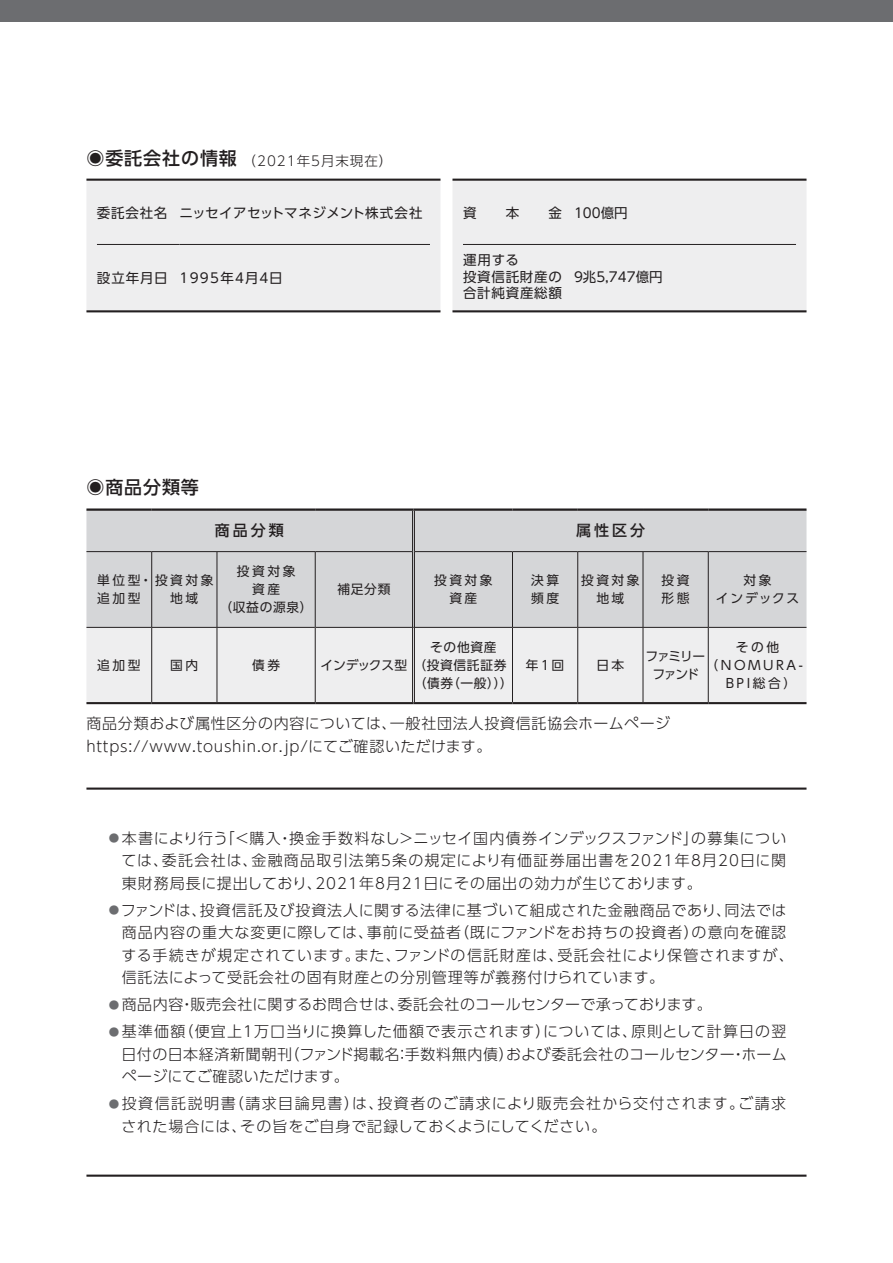
<style>
.page{position:relative;width:893px;height:1263px;background:#fff}
.page>*{position:absolute;margin:0;border:0;box-sizing:border-box;transform-origin:0 0}
.t1{font:500 18px "UD Shin Go Pro";letter-spacing:.05em;color:#231f20}
.t2{font:300 15px/22.5px "UD Shin Go Pro";letter-spacing:.045em;color:#231f20}
.t3{font:300 15px "UD Shin Go Pro";letter-spacing:.02em;color:#231f20}
.t4{font:500 15px "UD Shin Go Pro";letter-spacing:.2em;color:#231f20}
.t5{font:13.5px/16.5px "UD Shin Go Pro";letter-spacing:.045em;color:#231f20}
.t6{font:300 13.5px "UD Shin Go Pro";letter-spacing:.075em;color:#231f20}
.t7{font:13.5px "UD Shin Go Pro";letter-spacing:.065em;color:#231f20}
.t8{font:13.5px "UD Shin Go Pro";color:#231f20}
.t9{font:12.75px/18px "UD Shin Go Pro";letter-spacing:.2em;color:#231f20}
.t10{font:12.75px/18px "UD Shin Go Pro";letter-spacing:.05em;color:#231f20;text-align:center}
.t11{font:12.75px/18px "UD Shin Go Pro";letter-spacing:.125em;color:#231f20;text-align:center}
.t12{font:12.75px/18px "UD Shin Go Pro";letter-spacing:-.095em;color:#231f20;text-align:center}
.t13{font:12.75px/18px "UD Shin Go Pro";letter-spacing:.135em;color:#231f20;text-align:center}
.t14{font:12.75px "UD Shin Go Pro";letter-spacing:-.015em;color:#231f20}
.s1{font-weight:500;font-size:18px}
.s2{font-size:10.5px;color:#6c6d70}
</style>
<div class="page">
<div style="left:0;top:0;width:893px;height:21px;background:#6c6d70"></div>
<div style="left:87px;top:180px;width:719px;height:131px;background:#eeeeef"></div>
<hr style="left:86px;top:179px;width:354px;height:2px;background:#231f20">
<hr style="left:86px;top:310px;width:354px;height:2px;background:#231f20">
<hr style="left:452px;top:179px;width:354px;height:2px;background:#231f20">
<hr style="left:452px;top:310px;width:354px;height:2px;background:#231f20">
<hr style="left:97px;top:244px;width:82px;height:1px;background:#231f20">
<hr style="left:179px;top:244px;width:251px;height:1px;background:#231f20">
<hr style="left:463px;top:244px;width:111px;height:1px;background:#231f20">
<hr style="left:574px;top:244px;width:222px;height:1px;background:#231f20">
<div style="left:86px;top:511px;width:720px;height:116px;background:#d5d6d8"></div>
<div style="left:87px;top:628px;width:719px;height:74px;background:#eeeeef"></div>
<hr style="left:412px;top:628px;width:3px;height:74px;background:#eeeeef">
<hr style="left:412px;top:511px;width:3px;height:41px;background:#d5d6d8">
<hr style="left:412px;top:552px;width:3px;height:75px;background:#d5d6d8">
<hr style="left:86px;top:551px;width:66px;height:1px;background:#231f20">
<hr style="left:152px;top:551px;width:65px;height:1px;background:#231f20">
<hr style="left:151px;top:552px;width:1px;height:75px;background:#231f20">
<hr style="left:217px;top:551px;width:98px;height:1px;background:#231f20">
<hr style="left:217px;top:552px;width:1px;height:75px;background:#231f20">
<hr style="left:315px;top:551px;width:97px;height:1px;background:#231f20">
<hr style="left:415px;top:551px;width:97px;height:1px;background:#231f20">
<hr style="left:512px;top:551px;width:66px;height:1px;background:#231f20">
<hr style="left:512px;top:552px;width:1px;height:75px;background:#231f20">
<hr style="left:578px;top:551px;width:65px;height:1px;background:#231f20">
<hr style="left:577px;top:552px;width:1px;height:75px;background:#231f20">
<hr style="left:643px;top:551px;width:65px;height:1px;background:#231f20">
<hr style="left:643px;top:552px;width:1px;height:75px;background:#231f20">
<hr style="left:708px;top:551px;width:98px;height:1px;background:#231f20">
<hr style="left:86px;top:627px;width:66px;height:1px;background:#231f20">
<hr style="left:152px;top:627px;width:65px;height:1px;background:#231f20">
<hr style="left:151px;top:628px;width:1px;height:74px;background:#231f20">
<hr style="left:217px;top:627px;width:98px;height:1px;background:#231f20">
<hr style="left:217px;top:628px;width:1px;height:74px;background:#231f20">
<hr style="left:316px;top:627px;width:97px;height:1px;background:#231f20">
<hr style="left:413px;top:627px;width:99px;height:1px;background:#231f20">
<hr style="left:512px;top:627px;width:66px;height:1px;background:#231f20">
<hr style="left:512px;top:628px;width:1px;height:74px;background:#231f20">
<hr style="left:578px;top:627px;width:65px;height:1px;background:#231f20">
<hr style="left:577px;top:628px;width:1px;height:74px;background:#231f20">
<hr style="left:643px;top:627px;width:65px;height:1px;background:#231f20">
<hr style="left:643px;top:628px;width:1px;height:74px;background:#231f20">
<hr style="left:708px;top:627px;width:98px;height:1px;background:#231f20">
<hr style="left:86px;top:508px;width:66px;height:3px;background:#231f20">
<hr style="left:152px;top:508px;width:65px;height:3px;background:#231f20">
<hr style="left:217px;top:508px;width:98px;height:3px;background:#231f20">
<hr style="left:315px;top:508px;width:98px;height:3px;background:#231f20">
<hr style="left:413px;top:508px;width:99px;height:3px;background:#231f20">
<hr style="left:512px;top:508px;width:66px;height:3px;background:#231f20">
<hr style="left:578px;top:508px;width:65px;height:3px;background:#231f20">
<hr style="left:643px;top:508px;width:65px;height:3px;background:#231f20">
<hr style="left:708px;top:508px;width:98px;height:3px;background:#231f20">
<hr style="left:86px;top:702px;width:66px;height:2px;background:#231f20">
<hr style="left:152px;top:702px;width:65px;height:2px;background:#231f20">
<hr style="left:217px;top:702px;width:98px;height:2px;background:#231f20">
<hr style="left:315px;top:702px;width:98px;height:2px;background:#231f20">
<hr style="left:413px;top:702px;width:99px;height:2px;background:#231f20">
<hr style="left:512px;top:702px;width:66px;height:2px;background:#231f20">
<hr style="left:578px;top:702px;width:65px;height:2px;background:#231f20">
<hr style="left:643px;top:702px;width:65px;height:2px;background:#231f20">
<hr style="left:708px;top:702px;width:98px;height:2px;background:#231f20">
<hr style="left:708px;top:552px;width:1px;height:75px;background:#231f20">
<hr style="left:708px;top:628px;width:1px;height:74px;background:#231f20">
<hr style="left:412px;top:628px;width:1px;height:74px;background:#231f20">
<hr style="left:414px;top:628px;width:1px;height:74px;background:#231f20">
<hr style="left:412px;top:511px;width:1px;height:41px;background:#231f20">
<hr style="left:414px;top:511px;width:1px;height:41px;background:#231f20">
<hr style="left:412px;top:552px;width:1px;height:75px;background:#231f20">
<hr style="left:414px;top:552px;width:1px;height:75px;background:#231f20">
<hr style="left:315px;top:552px;width:1px;height:75px;background:#231f20">
<hr style="left:315px;top:627px;width:1px;height:75px;background:#231f20">
<hr style="left:86px;top:787px;width:720px;height:3px;background:#231f20">
<hr style="left:86px;top:1174px;width:720px;height:3px;background:#231f20">
<p class="t6" style="left:86px;top:150px;width:307px"><span class="s1">◉委託会社の情報</span>（2021年5月末現在）</p>
<p class="t5" style="left:97px;top:204px;width:327px">委託会社名 ニッセイアセットマネジメント株式会社</p>
<p class="t7" style="left:97px;top:267px;width:187px">設立年月日 1995年４月４日</p>
<p class="t5" style="left:463px;top:204px;width:15px">資</p>
<p class="t5" style="left:506px;top:204px;width:15px">本</p>
<p class="t5" style="left:548px;top:204px;width:81px">金 100億円</p>
<p class="t5" style="left:463px;top:251px;width:101px">運用する<br>投資信託財産の合計純資産総額</p>
<p class="t8" style="left:574px;top:266px;width:90px">9兆5,747億円</p>
<p class="t1" style="left:86px;top:472px;width:114px">◉商品分類等</p>
<p class="t4" style="left:215px;top:518px;width:70px">商品分類</p>
<p class="t4" style="left:576px;top:518px;width:70px">属性区分</p>
<p class="t9" style="left:97px;top:571px;width:118px">単位型・投資対象追加型</p>
<p class="t9" style="left:170px;top:589px;width:30px">地域</p>
<p class="t11" style="left:220px;top:562px;width:95px">投資対象<br>資産<br>（収益の源泉）</p>
<p class="t9" style="left:337px;top:580px;width:54px">補足分類</p>
<p class="t9" style="left:434px;top:571px;width:60px;text-align:center">投資対象資産</p>
<p class="t9" style="left:531px;top:571px;width:30px">決算頻度</p>
<p class="t9" style="left:581px;top:571px;width:60px;text-align:center">投資対象地域</p>
<p class="t9" style="left:662px;top:571px;width:30px">投資形態</p>
<p class="t13" style="left:716px;top:571px;width:85px">対象<br>インデックス</p>
<p class="t9" style="left:97px;top:656px;width:45px">追加型</p>
<p class="t9" style="left:170px;top:656px;width:30px">国内</p>
<p class="t9" style="left:252px;top:656px;width:30px">債券</p>
<p class="t14" style="left:320px;top:655px;width:88px">インデックス型</p>
<p class="t10" style="left:413px;top:638px;width:101px">その他資産<br>（投資信託証券（債券（一般）））</p>
<p class="t9" style="left:526px;top:656px;width:40px">年１回</p>
<p class="t9" style="left:596px;top:656px;width:29px">日本</p>
<p class="t12" style="left:646px;top:647px;width:61px">ファミリーファンド</p>
<p class="t2" style="left:86px;top:712px;width:585px">商品分類および属性区分の内容については、一般社団法人投資信託協会ホームページhttps://www.toushin.or.jp/にてご確認いただけます。</p>
<p class="t9" style="left:736px;top:638px;width:45px">その他</p>
<p class="t9" style="left:706px;top:656px;width:99px">（NOMURA-</p>
<p class="t9" style="left:726px;top:674px;width:72px">BPI総合）</p>
<p class="t2" style="left:121px;top:826px;width:666px;text-align:justify;text-indent:-12px"><span class="s2">●</span> 本書により行う「＜購入・換金手数料なし＞ニッセイ国内債券インデックスファンド」の募集については、委託会社は、金融商品取引法第５条の規定により有価証券届出書を2021年8月20日に関東財務局長に提出しており、2021年8月21日にその届出の効力が生じております。</p>
<p class="t2" style="left:121px;top:898px;width:674px;text-indent:-13px"><span class="s2">●</span>ファンドは、投資信託及び投資法人に関する法律に基づいて組成された金融商品であり、同法では商品内容の重大な変更に際しては、事前に受益者（既にファンドをお持ちの投資者）の意向を確認する手続きが規定されています。また、ファンドの信託財産は、受託会社により保管されますが、信託法によって受託会社の固有財産との分別管理等が義務付けられています。</p>
<p class="t3" style="left:109px;top:992px;width:604px"><span class="s2">●</span> 商品内容・販売会社に関するお問合せは、委託会社のコールセンターで承っております。</p>
<p class="t2" style="left:121px;top:1020px;width:667px;text-align:justify;text-indent:-12px"><span class="s2">●</span> 基準価額（便宜上１万口当りに換算した価額で表示されます）については、原則として計算日の翌日付の日本経済新聞朝刊（ファンド掲載名：手数料無内債）および委託会社のコールセンター・ホームページにてご確認いただけます。</p>
<p class="t2" style="left:121px;top:1092px;width:666px;text-indent:-12px"><span class="s2">●</span> 投資信託説明書（請求目論見書）は、投資者のご請求により販売会社から交付されます。ご請求された場合には、その旨をご自身で記録しておくようにしてください。</p>
</div>
